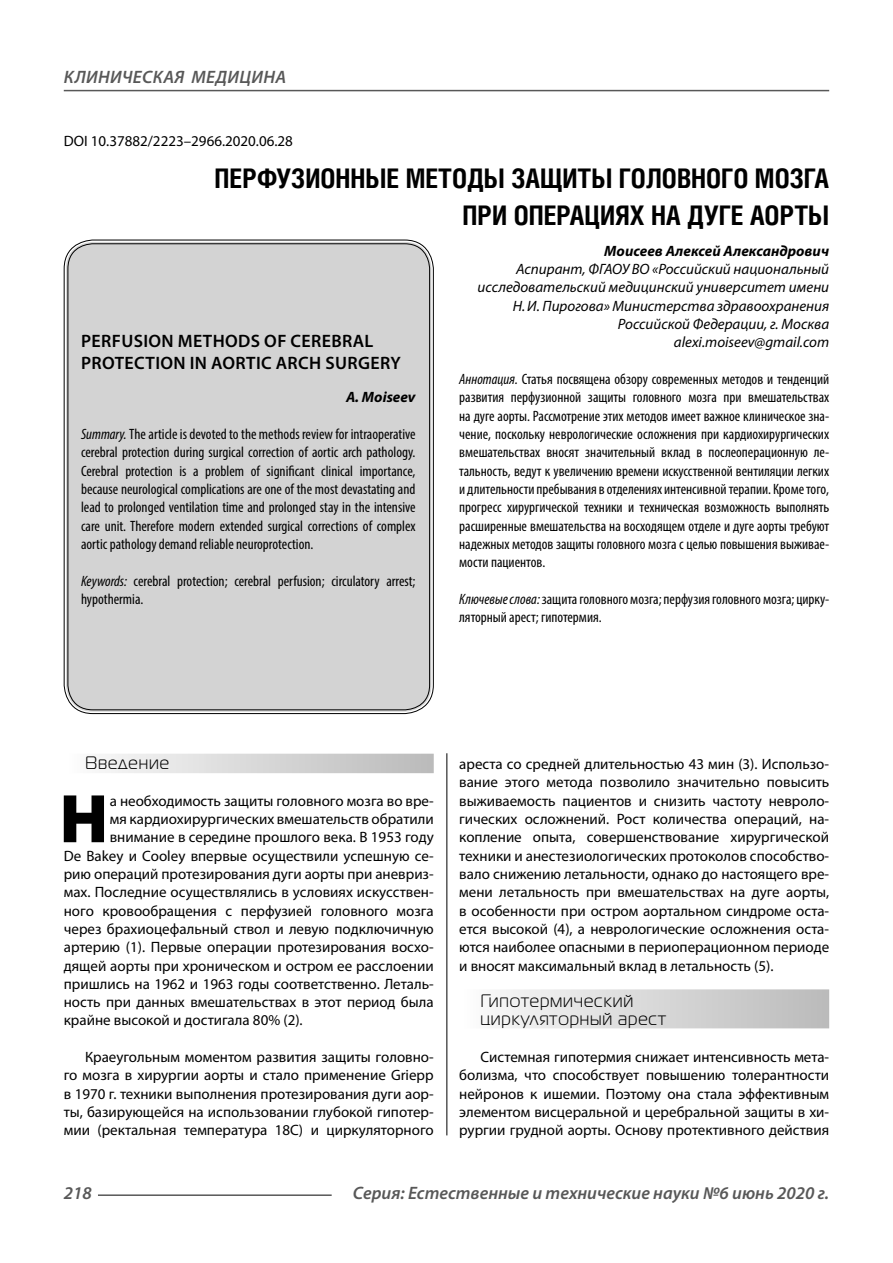
<style>
.page{position:relative;width:893px;height:1263px;background:#fff}
.page>*{position:absolute;margin:0;border:0;box-sizing:border-box;transform-origin:0 0}
.t1{font:900 69.3px "Myriad Pro";color:#000}
.t2{font:700 27px/37.5px "Helios Cond C";color:#000;text-align:right}
.t3{font:600 18px/21.6px "Myriad Pro";letter-spacing:.02em;color:#000}
.t4{font:italic 600 18px "Myriad Pro";color:#585858}
.t5{font:18px/18.3px "Magistral C";letter-spacing:.05em;color:#000}
.t6{font:italic 600 18px "Myriad Pro";letter-spacing:.02em;color:#585858}
.t7{font:15px/18.3px "Myriad Pro";color:#000;text-align:justify}
.t8{font:condensed 15px/18.3px "Myriad Pro";color:#000;text-align:justify}
.t9{font:italic 15px/18.3px "Myriad Pro";color:#000;text-align:right}
.t10{font:italic 700 15px "Myriad Pro";color:#000}
.s1{font-weight:700}
.s2{font-style:italic}
</style>
<div class="page">
<hr style="left:446px;top:744px;width:1px;height:391px;background:#000">
<div style="left:64px;top:754px;width:370px;height:19px;background:linear-gradient(to right,#fcfcfc,#bababa)"></div>
<div style="left:459px;top:989px;width:370px;height:39px;background:linear-gradient(to right,#fcfcfc,#bababa)"></div>
<div style="left:66px;top:242px;width:365px;height:470px;background:#d3d3d3;border-radius:27px"></div>
<hr style="left:98px;top:1194px;width:234px;height:2px;background:#585858">
<hr style="left:64px;top:90px;width:765px;height:1px;background:#585858">
<p class="t6" style="left:64px;top:67px;width:224px">КЛИНИЧЕСКАЯ МЕДИЦИНА</p>
<p class="t7" style="left:64px;top:133px;width:231px">DOI 10.37882/2223–2966.2020.06.28</p>
<p class="t2" style="left:215px;top:162px;width:616px">ПЕРФУЗИОННЫЕ МЕТОДЫ ЗАЩИТЫ ГОЛОВНОГО МОЗГА<br>ПРИ ОПЕРАЦИЯХ НА ДУГЕ АОРТЫ</p>
<p class="t9" style="left:478px;top:241px;width:353px"><span class="s1">Моисеев Алексей Александрович<br></span>Аспирант, ФГАОУ ВО «Российский национальный исследовательский медицинский университет имени Н. И. Пирогова» Министерства здравоохранения Российской Федерации, г. Москва alexi.moiseev@gmail.com</p>
<p class="t8" style="left:459px;top:371px;width:372px"><span class="s2">Аннотация.</span> Статья посвящена обзору современных методов и тенденций развития перфузионной защиты головного мозга при вмешательствах на дуге аорты. Рассмотрение этих методов имеет важное клиническое зна&shy;чение, поскольку неврологические осложнения при кардиохирургических вмешательствах вносят значительный вклад в послеоперационную ле&shy;тальность, ведут к увеличению времени искусственной вентиляции легких и длительности пребывания в отделениях интенсивной терапии. Кроме того, прогресс хирургической техники и техническая возможность выполнять расширенные вмешательства на восходящем отделе и дуге аорты требуют надежных методов защиты головного мозга с целью повышения выживае&shy;мости пациентов.</p>
<p class="t8" style="left:459px;top:591px;width:371px"><span class="s2">Ключевые слова:</span> защита головного мозга; перфузия головного мозга; цирку&shy;ляторный арест; гипотермия.</p>
<p class="t3" style="left:81px;top:330px;width:321px">PERFUSION METHODS OF CEREBRAL<br>PROTECTION IN AORTIC ARCH SURGERY</p>
<p class="t10" style="left:346px;top:388px;width:71px">A. Moiseev</p>
<p class="t8" style="left:81px;top:426px;width:336px"><span class="s2">Summary.</span> The article is devoted to the methods review for intraoperative cerebral protection during surgical correction of aortic arch pathology.<br>Cerebral protection is a problem of significant clinical importance, because neurological complications are one of the most devastating and lead to prolonged ventilation time and prolonged stay in the intensive care unit. Therefore modern extended surgical corrections of complex aortic pathology demand reliable neuroprotection.</p>
<p class="t8" style="left:81px;top:573px;width:336px"><span class="s2">Keywords:</span> cerebral protection; cerebral perfusion; circulatory arrest; hypothermia.</p>
<p class="t5" style="left:85px;top:753px;width:86px">Введение</p>
<p class="t1" style="left:59px;top:778px;width:50px">Н</p>
<p class="t7" style="left:110px;top:792px;width:325px">а необходимость защиты головного мозга во вре-</p>
<p class="t7" style="left:110px;top:811px;width:325px">мя кардиохирургических вмешательств обратили</p>
<p class="t7" style="left:110px;top:829px;width:325px">внимание в середине прошлого века. В 1953 году</p>
<p class="t7" style="left:64px;top:847px;width:371px">De Bakey и Cooley впервые осуществили успешную се-</p>
<p class="t7" style="left:64px;top:866px;width:371px">рию операций протезирования дуги аорты при аневриз-</p>
<p class="t7" style="left:64px;top:884px;width:371px">мах. Последние осуществлялись в условиях искусствен-</p>
<p class="t7" style="left:64px;top:902px;width:371px">ного кровообращения c перфузией головного мозга</p>
<p class="t7" style="left:64px;top:921px;width:371px">через брахиоцефальный ствол и левую подключичную</p>
<p class="t7" style="left:64px;top:939px;width:371px">артерию (1). Первые операции протезирования восхо-</p>
<p class="t7" style="left:64px;top:957px;width:371px">дящей аорты при хроническом и остром ее расслоении</p>
<p class="t7" style="left:64px;top:976px;width:371px">пришлись на 1962 и 1963 годы соответственно. Леталь-</p>
<p class="t7" style="left:64px;top:994px;width:371px">ность при данных вмешательствах в этот период была</p>
<p class="t7" style="left:64px;top:1012px;width:240px">крайне высокой и достигала 80% (2).</p>
<p class="t7" style="left:64px;top:1049px;width:371px;text-indent:21px">Краеугольным моментом развития защиты головно&shy;го мозга в хирургии аорты и стало применение Griepp в 1970 г. техники выполнения протезирования дуги аор&shy;ты, базирующейся на использовании глубокой гипотер&shy;мии (ректальная температура 18С) и циркуляторного</p>
<p class="t7" style="left:459px;top:756px;width:371px">ареста со средней длительностью 43 мин (3). Использо&shy;вание этого метода позволило значительно повысить выживаемость пациентов и снизить частоту невроло&shy;гических осложнений. Рост количества операций, на&shy;копление опыта, совершенствование хирургической техники и анестезиологических протоколов способство&shy;вало снижению летальности, однако до настоящего вре&shy;мени летальность при вмешательствах на дуге аорты, в особенности при остром аортальном синдроме оста&shy;ется высокой (4), а неврологические осложнения оста&shy;ются наиболее опасными в периоперационном периоде и вносят максимальный вклад в летальность (5).</p>
<p class="t5" style="left:480px;top:992px;width:187px">Гипотермический циркуляторный арест</p>
<p class="t7" style="left:459px;top:1049px;width:371px;text-indent:21px">Системная гипотермия снижает интенсивность мета&shy;болизма, что способствует повышению толерантности нейронов к ишемии. Поэтому она стала эффективным элементом висцеральной и церебральной защиты в хи&shy;рургии грудной аорты. Основу протективного действия</p>
<p class="t4" style="left:64px;top:1182px;width:30px">218</p>
<p class="t4" style="left:353px;top:1182px;width:478px">Серия: Естественные и технические науки №6 июнь 2020 г.</p>
</div>
